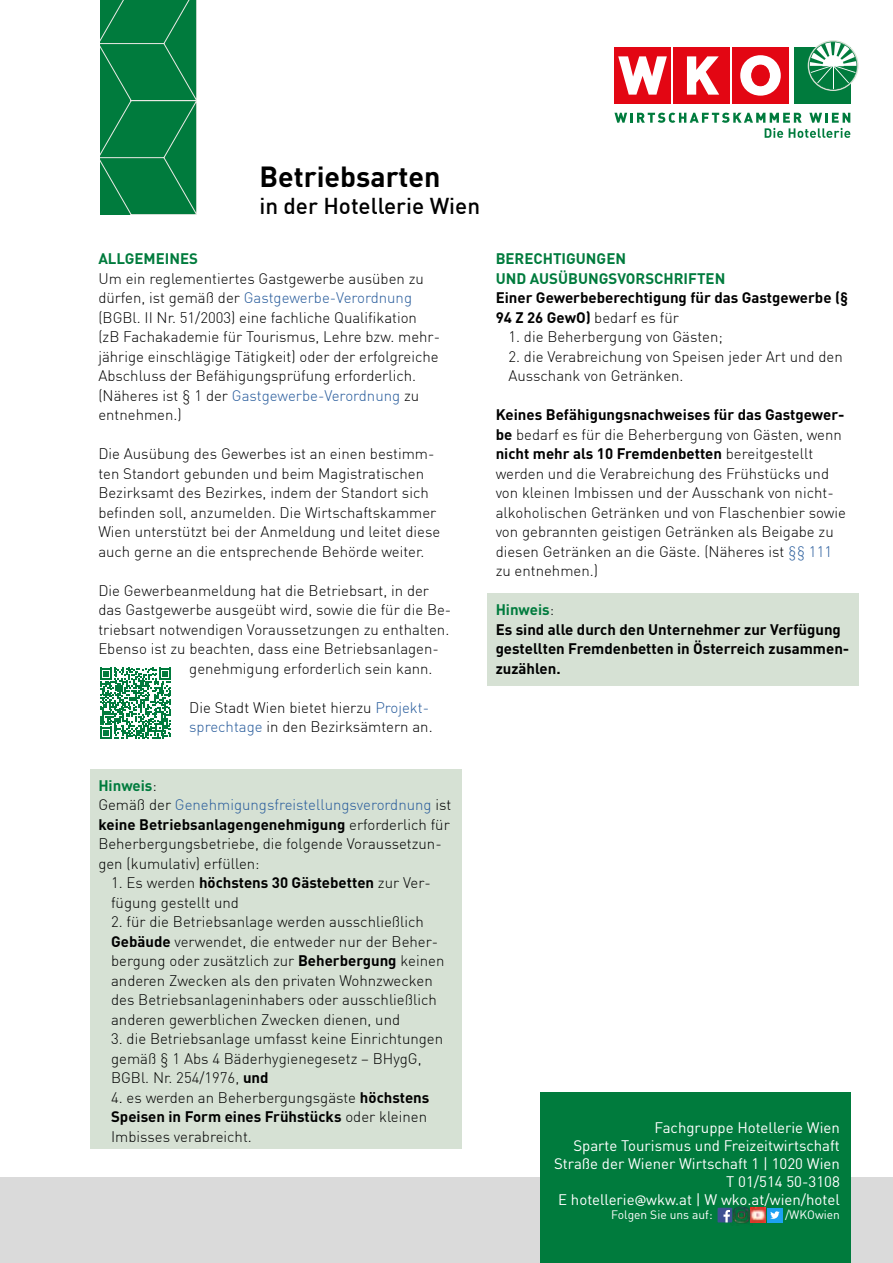
<style>
.page{position:relative;width:893px;height:1263px;background:#fff}
.page>*{position:absolute;margin:0;border:0;box-sizing:border-box;transform-origin:0 0}
.t1{font:700 28.5px "DIN";color:#000}
.t2{font:500 22.5px "DIN";color:#000}
.t3{font:300 15px/19.5px "DIN";color:#000}
.t4{font:700 15px/19.5px "DIN";color:#000}
.t5{font:15px/18px "DIN";color:#fff;text-align:right}
.t6{font:700 15px/19.5px "DIN";color:#007b3d}
.t7{font:12px "DIN";color:#fff}
.s1{color:#275b9b}
.s2{font-weight:300}
.s3{font-weight:700}
.s4{color:#007b3d}
.s5{font-weight:700;color:#007b3d}
.s6{font-family:"Trebuchet MS"}
</style>
<div class="page">
<div style="left:487px;top:593px;width:371px;height:92px;background:#d6e1d4"></div>
<div style="left:90px;top:770px;width:372px;height:379px;background:#d6e1d4"></div>
<div style="left:794px;top:48px;width:56px;height:56px;background:#007b3d"></div>
<div style="left:732px;top:48px;width:57px;height:56px;background:#e30613"></div>
<div style="left:673px;top:48px;width:57px;height:56px;background:#e30613"></div>
<svg style="left:687px;top:56px;width:32px;height:39px"></svg>
<div style="left:614px;top:48px;width:57px;height:56px;background:#e30613"></div>
<svg style="left:618px;top:56px;width:49px;height:39px"></svg>
<svg style="left:740px;top:55px;width:41px;height:41px"></svg>
<svg style="left:808px;top:40px;width:50px;height:51px"></svg>
<svg style="left:614px;top:113px;width:236px;height:25px"></svg>
<svg style="left:100px;top:0;width:97px;height:215px;background:#0a7f44"></svg>
<div style="left:0;top:1178px;width:893px;height:85px;background:#dadada"></div>
<div style="left:540px;top:1093px;width:310px;height:170px;background:#007b3d"></div>
<div style="left:718px;top:1208px;width:14px;height:14px;background:#3e5193"></div>
<svg style="left:723px;top:1210px;width:7px;height:12px"></svg>
<div style="left:767px;top:1208px;width:15px;height:14px;background:#1da1f2"></div>
<svg style="left:770px;top:1211px;width:10px;height:8px"></svg>
<img style="left:752px;top:1208px;width:13px;height:14px">
<img style="left:731px;top:1206px;width:21px;height:18px">
<svg style="left:100px;top:668px;width:71px;height:71px"></svg>
<h1 class="t1" style="left:259px;top:158px;width:183px">Betriebsarten</h1>
<h2 class="t2" style="left:259px;top:192px;width:222px">in der Hotellerie Wien</h2>
<p class="t6" style="left:98px;top:248px;width:101px">ALLGEMEINES</p>
<p class="t3" style="left:98px;top:268px;width:343px">Um ein reglementiertes Gastgewerbe ausüben zu dürfen, ist gemäß der <span class="s1">Gastgewerbe-Verordnung </span>(BGBl. II Nr. 51/2003) eine fachliche Qualifikation (zB Fachakademie für Tourismus, Lehre bzw. mehr&shy;jährige einschlägige Tätigkeit) oder der erfolgreiche Abschluss der Befähigungsprüfung erforderlich. (Näheres ist § 1 der <span class="s1">Gastgewerbe-Verordnung</span> zu entnehmen.)</p>
<p class="t3" style="left:98px;top:444px;width:343px">Die Ausübung des Gewerbes ist an einen bestimm&shy;ten Standort gebunden und beim Magistratischen Bezirksamt des Bezirkes, indem der Standort sich befinden soll, anzumelden. Die Wirtschaftskammer Wien unterstützt bei der Anmeldung und leitet diese auch gerne an die entsprechende Behörde weiter.</p>
<p class="t3" style="left:98px;top:580px;width:332px">Die Gewerbeanmeldung hat die Betriebsart, in der</p>
<p class="t3" style="left:98px;top:600px;width:354px">das Gastgewerbe ausgeübt wird, sowie die für die Be-</p>
<p class="t3" style="left:98px;top:619px;width:352px">triebsart notwendigen Voraussetzungen zu enthalten.</p>
<p class="t3" style="left:98px;top:639px;width:342px">Ebenso ist zu beachten, dass eine Betriebsanlagen-</p>
<p class="t3" style="left:189px;top:658px;width:245px">genehmigung erforderlich sein kann.</p>
<p class="t3" style="left:189px;top:697px;width:245px">Die Stadt Wien bietet hierzu <span class="s1">Projekt&shy;sprechtage</span> in den Bezirksämtern an.</p>
<p class="t6" style="left:496px;top:248px;width:231px">BERECHTIGUNGEN<br>UND AUSÜBUNGSVORSCHRIFTEN</p>
<p class="t4" style="left:496px;top:287px;width:354px">Einer Gewerbeberechtigung für das Gastgewerbe (§<br>94 Z 26 GewO) <span class="s2">bedarf es für</span></p>
<p class="t3" style="left:508px;top:327px;width:216px">1. die Beherbergung von Gästen;</p>
<p class="t3" style="left:508px;top:346px;width:336px">2. die Verabreichung von Speisen jeder Art und den<br>Ausschank von Getränken.</p>
<p class="t3" style="left:496px;top:405px;width:352px"><span class="s3">Keines Befähigungsnachweises für das Gastgewer&shy;be</span> bedarf es für die Beherbergung von Gästen, wenn <span class="s3">nicht mehr als 10 Fremdenbetten</span> bereitgestellt werden und die Verabreichung des Frühstücks und von kleinen Imbissen und der Ausschank von nicht&shy;alkoholischen Getränken und von Flaschenbier sowie von gebrannten geistigen Getränken als Beigabe zu diesen Getränken an die Gäste. (Näheres ist <span class="s1">§§ 111 </span>zu entnehmen.)</p>
<p class="t4" style="left:496px;top:599px;width:355px"><span class="s4">Hinweis</span><span class="s2">:<br></span>Es sind alle durch den Unternehmer zur Verfügung gestellten Fremdenbetten in Österreich zusammen&shy;zuzählen.</p>
<p class="t3" style="left:98px;top:775px;width:354px"><span class="s5">Hinweis</span>:<br>Gemäß der <span class="s1">Genehmigungsfreistellungsverordnung</span> ist <span class="s3">keine Betriebsanlagengenehmigung</span> erforderlich für Beherbergungsbetriebe, die folgende Voraussetzun&shy;gen (kumulativ) erfüllen:</p>
<p class="t3" style="left:111px;top:873px;width:321px">1. Es werden <span class="s3">höchstens 30 Gästebetten</span> zur Ver&shy;fügung gestellt und</p>
<p class="t3" style="left:111px;top:912px;width:335px">2. für die Betriebsanlage werden ausschließlich <span class="s3">Gebäude</span> verwendet, die entweder nur der Beher&shy;bergung oder zusätzlich zur <span class="s3">Beherbergung</span> keinen anderen Zwecken als den privaten Wohnzwecken des Betriebsanlageninhabers oder ausschließlich anderen gewerblichen Zwecken dienen, und</p>
<p class="t3" style="left:111px;top:1029px;width:334px">3. die Betriebsanlage umfasst keine Einrichtungen gemäß § 1 Abs 4 Bäderhygienegesetz – BHygG,<br>BGBl. Nr. 254/1976, <span class="s3">und</span></p>
<p class="t3" style="left:111px;top:1087px;width:320px">4. es werden an Beherbergungsgäste <span class="s3">höchstens<br>Speisen in Form eines Frühstücks</span> oder kleinen<br>Imbisses verabreicht.</p>
<p class="t5" style="left:554px;top:1118px;width:287px">Fachgruppe Hotellerie Wien<br>Sparte Tourismus und Freizeitwirtschaft Straße der Wiener Wirtschaft 1 | 1020 Wien T 01/514 50-3108<br>E hotellerie<span class="s6">@</span>wkw.at | W wko.at/wien/hotel</p>
<p class="t7" style="left:611px;top:1207px;width:103px">Folgen Sie uns auf:</p>
<p class="t7" style="left:785px;top:1207px;width:56px">/WKOwien</p>
</div>
